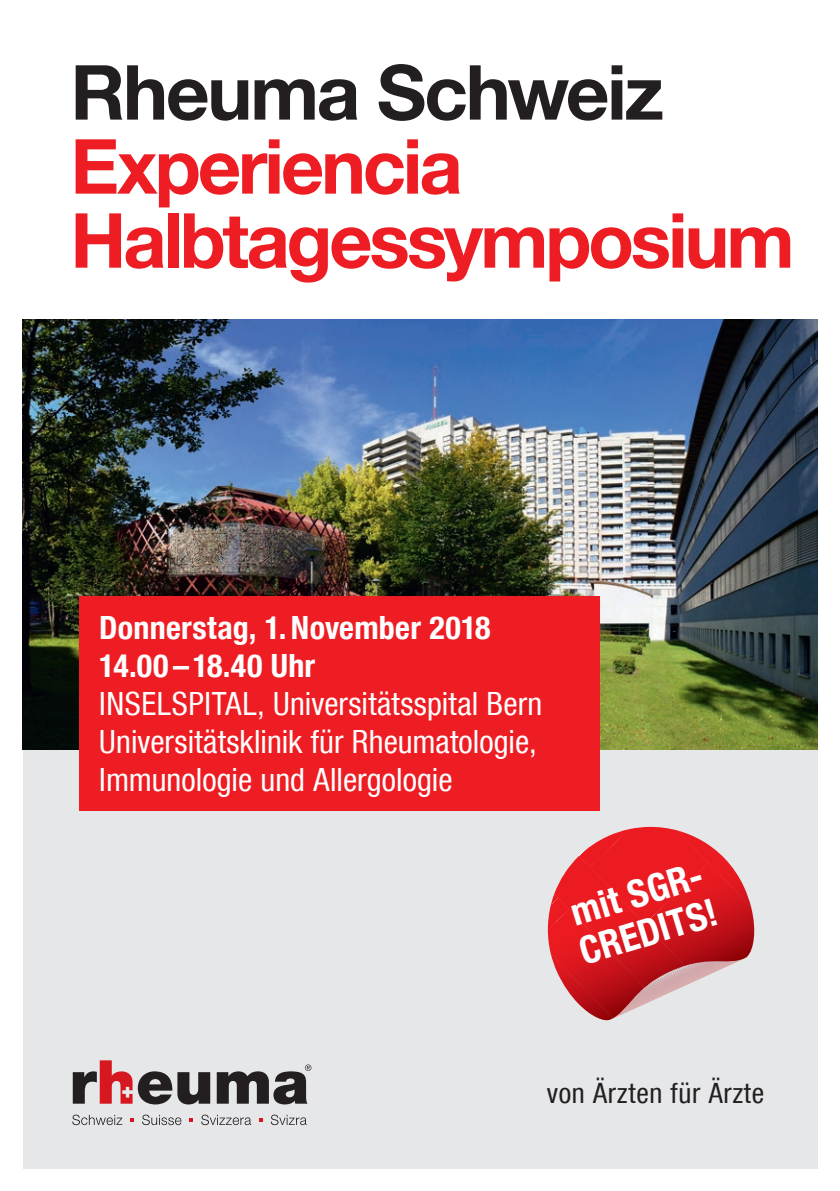
<style>
.page{position:relative;width:840px;height:1191px;background:#fff}
.page>*{position:absolute;margin:0;border:0;box-sizing:border-box;transform-origin:0 0}
.t1{font:700 76px/74px "Helvetica Neue LT Com";letter-spacing:-.04em;color:#ee1d23}
.t2{font:700 76px "Helvetica Neue LT Com";letter-spacing:-.03em;color:#231f20}
.t3{font:700 condensed 38px/40px "Helvetica Neue LT Com";color:#fff}
.t4{font:condensed 32px/38px "Helvetica Neue LT Com";letter-spacing:.005em;color:#fff}
.t5{font:700 condensed 32px/38px "Helvetica Neue LT Com";letter-spacing:.01em;color:#fff}
.t6{font:condensed 28px "Helvetica Neue LT Com";letter-spacing:.025em;color:#231f20}
</style>
<div class="page">
<div style="left:23px;top:102px;width:793px;height:1066px;background:#e6e7e9"></div>
<svg style="left:72px;top:1060px;width:240px;height:66px"></svg>
<div style="left:0;top:0;width:839px;height:340px;background:#fff"></div>
<img style="left:698px;top:903px;width:57px;height:56px">
<img style="left:554px;top:857px;width:144px;height:101px">
<img style="left:708px;top:844px;width:42px;height:63px">
<img style="left:547px;top:909px;width:108px;height:49px">
<img style="left:550px;top:953px;width:62px;height:68px">
<img style="left:589px;top:827px;width:119px;height:97px">
<img style="left:547px;top:897px;width:22px;height:33px">
<img style="left:578px;top:829px;width:51px;height:38px">
<svg style="left:550px;top:893px;width:8px;height:12px"></svg>
<svg style="left:610px;top:958px;width:134px;height:61px"></svg>
<img style="left:23px;top:319px;width:793px;height:431px">
<div style="left:79px;top:596px;width:521px;height:215px;background:#ee1d23"></div>
<h1 class="t2" style="left:70px;top:44px;width:594px">Rheuma Schweiz</h1>
<h1 class="t1" style="left:70px;top:127px;width:725px">Experiencia<br>Halbtagessymposium</h1>
<p class="t5" style="left:99px;top:609px;width:392px">Donnerstag, 1. November 2018<br>14.00 – 18.40 Uhr</p>
<p class="t4" style="left:99px;top:684px;width:444px">INSELSPITAL, Universitätsspital Bern<br>Universitätsklinik für Rheumatologie,<br>Immunologie und Allergologie</p>
<p class="t3" style="left:562px;top:895px;width:145px;rotate:-17deg">mit SGR-<br>CREDITS!</p>
<p class="t6" style="left:546px;top:1077px;width:219px">von Ärzten für Ärzte</p>
</div>
